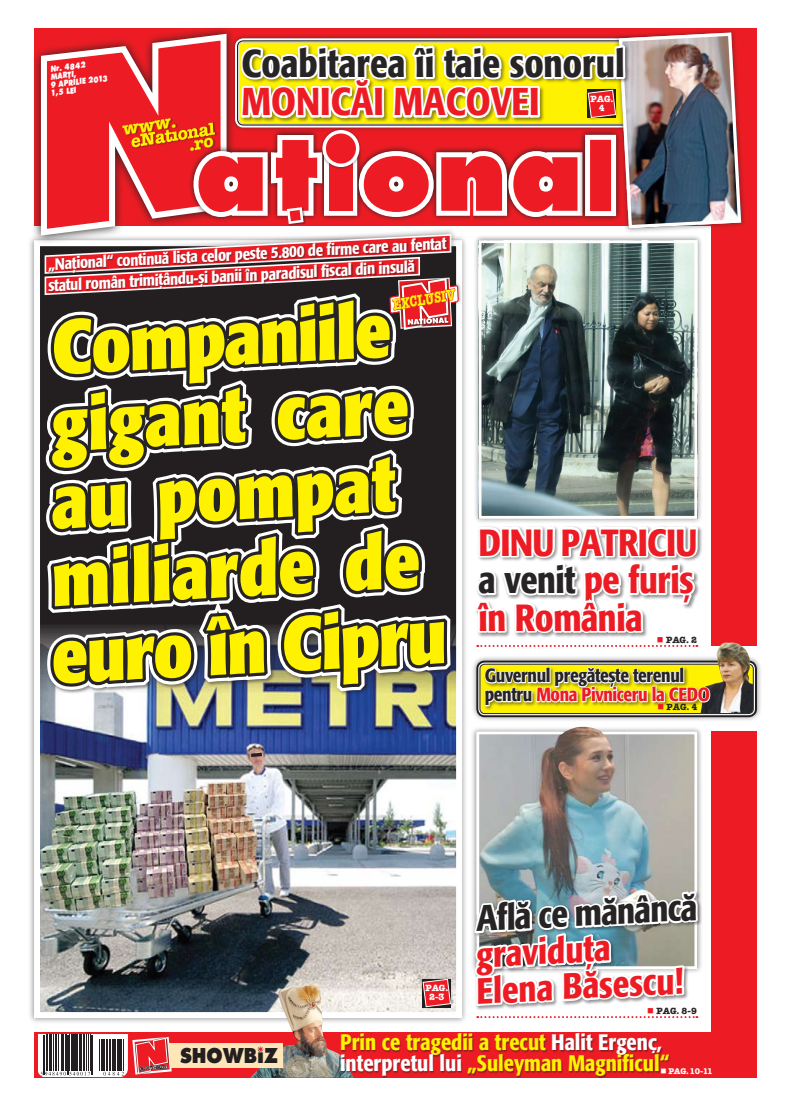
<style>
.page{position:relative;width:791px;height:1106px;background:#fff}
.page>*{position:absolute;margin:0;border:0;box-sizing:border-box;transform-origin:0 0}
.t1{font:100.7px "Futura Extra Bold Rom";color:#ed1c24}
.t2{font:700 condensed 76.1px/77.1px "R Formata";color:#fff200}
.t3{font:500 condensed 38.6px "R Formata";color:#272425}
.t4{font:500 condensed 38.6px "R Formata";color:#ed1c24}
.t5{font:500 condensed 37.6px/37.6px "R Formata";letter-spacing:-.01em;color:#ed1c24;text-align:justify}
.t6{font:500 condensed 36.2px/36.2px "R Formata";color:#ed1c24}
.t7{font:500 condensed 36.2px "R Formata";color:#272425}
.t8{font:500 condensed 22.3px/20.7px "R Formata";color:#fff200}
.t9{font:20px "Futura Extra Bold Rom";color:#231f20;scale:.9 1}
.t10{font:500 condensed 19px/19px "R Formata";letter-spacing:-.02em;color:#272425}
.t11{font:17.6px "American Type Writer Bold Rom";color:#fff200}
.t12{font:500 condensed 16.3px/21.2px "R Formata";color:#fff}
.t13{font:15.5px "American Type Writer Bold Rom";color:#fff200;scale:.73 1}
.t14{font:9px "American Type Writer Bold Rom";color:#272425}
.t15{font:9px/9px "American Type Writer Bold Rom";color:#fff;text-align:center}
.t16{font:8.3px "American Type Writer Bold Rom";letter-spacing:-.02em;color:#fff}
.t17{font:8px/8px "Futura Extra Bold Rom";color:#fff;scale:.8 1}
.s1{font-size:70.7px}
.s2{color:#272425}
.s3{color:#ed1c24}
.s4{color:#fff}
.s5{font-weight:700;font-size:16.5px;color:#fff}
</style>
<div class="page">
<div style="left:712px;top:28px;width:45px;height:618px;background:#ed1c24"></div>
<div style="left:712px;top:731px;width:45px;height:346px;background:#ed1c24"></div>
<div style="left:471px;top:655px;width:320px;height:102px;background:#231f20;opacity:.5"></div>
<img style="left:748px;top:669px;width:4px;height:43px">
<div style="left:475px;top:525px;width:289px;height:144px;background:#231f20;opacity:.5"></div>
<div style="left:473px;top:890px;width:291px;height:155px;background:#231f20;opacity:.5"></div>
<svg style="left:31px;top:28px;width:6px;height:222px"></svg>
<div style="left:341px;top:1033px;width:450px;height:52px;background:#231f20;opacity:.5"></div>
<div style="left:613px;top:27px;width:138px;height:211px;background:#ed1c24"></div>
<img style="left:743px;top:642px;width:7px;height:28px">
<img style="left:37px;top:27px;width:706px;height:1058px">
<p class="t17" style="left:47px;top:65px;width:74px;text-indent:3px;rotate:-7deg">Nr. 4842<br>MARŢi,<br>9 aprilie 2013<br>1,5 LEI</p>
<p class="t11" style="left:121px;top:119px;width:56px;rotate:-9deg">www.</p>
<h3 class="t3" style="left:242px;top:42px;width:385px">Coabitarea îi taie sonorul</h3>
<h3 class="t4" style="left:242px;top:80px;width:300px">Monicăi Macovei</h3>
<p class="t15" style="left:590px;top:94px;width:24px">PAG.<br>4</p>
<h1 class="t1" style="left:195px;top:111px;width:389px">at<span class="s1">I</span>ona</h1>
<p class="t12" style="left:47px;top:254px;width:401px;rotate:-3deg">„Național“ continuă lista celor peste 5.800 de firme care au fentat statul român trimițându-și banii în paradisul fiscal din insulă</p>
<p class="t13" style="left:391px;top:295px;width:88px;rotate:-10deg">EXCLUSIV</p>
<h2 class="t2" style="left:36px;top:311px;width:371px;rotate:-3deg">Companiile gigant care au pompat miliarde de</h2>
<h2 class="t2" style="left:48px;top:620px;width:397px;rotate:-3deg">euro în Cipru</h2>
<h3 class="t5" style="left:478px;top:524px;width:220px">Dinu Patriciu <span class="s2">a venit</span> pe furiș în România</h3>
<p class="t14" style="left:657px;top:634px;width:42px"><span class="s3">■</span> PAG. 2</p>
<p class="t10" style="left:485px;top:666px;width:227px">Guvernul pregăteşte terenul pentru <span class="s3">Mona Pivniceru la CEDO</span></p>
<p class="t14" style="left:657px;top:701px;width:42px"><span class="s3">■</span> PAG. 4</p>
<p class="t15" style="left:425px;top:983px;width:24px">PAG.<br>2-3</p>
<h3 class="t7" style="left:475px;top:898px;width:223px;rotate:-3deg">Află ce mănâncă</h3>
<h3 class="t6" style="left:473px;top:937px;width:209px;rotate:-3deg">graviduţa<br>Elena Băsescu!</h3>
<p class="t14" style="left:647px;top:1005px;width:51px"><span class="s3">■</span> PAG. 8-9</p>
<p class="t9" style="left:180px;top:1043px;width:110px">SHOWBiZ</p>
<h3 class="t8" style="left:340px;top:1032px;width:330px">Prin ce tragedii a trecut <span class="s4">Halit Ergen</span><span class="s5">Ç</span><span class="s4">, interpretul lui</span> „Suleyman Magnificul“</h3>
<p class="t16" style="left:660px;top:1066px;width:54px">■ PAG. 10-11</p>
</div>
